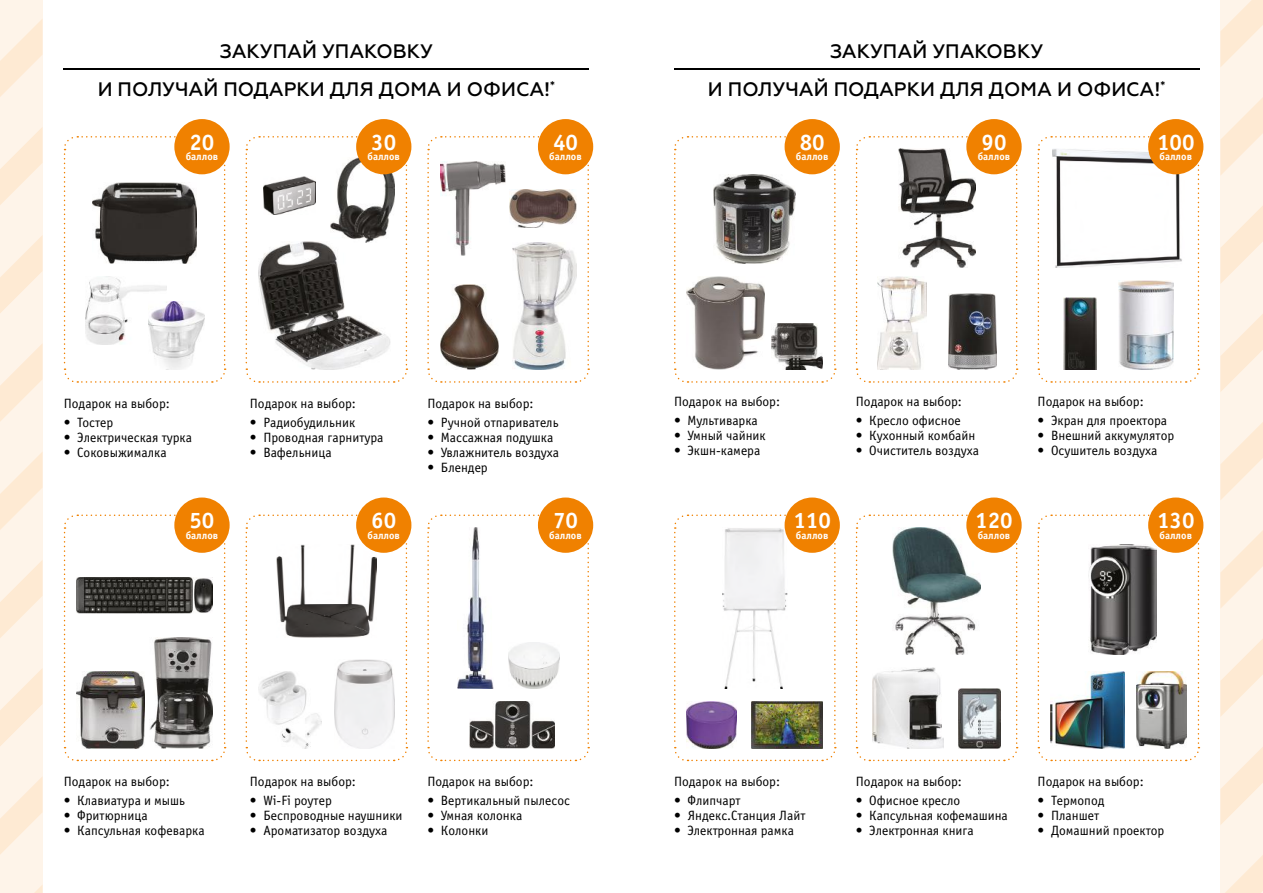
<style>
.page{position:relative;width:1263px;height:893px;background:#fff}
.page>*{position:absolute;margin:0;border:0;box-sizing:border-box;transform-origin:0 0}
.t1{font:700 22.5px "Officina Sans C";color:#fff}
.t2{font:500 19.5px "Geometria";color:#000}
.t3{font:13.5px "Officina Sans C";color:#000}
.t4{font:700 10.5px "Officina Sans C";color:#fff}
</style>
<div class="page">
<svg style="left:427px;top:136px;width:163px;height:247px"></svg>
<svg style="left:1037px;top:136px;width:163px;height:247px"></svg>
<svg style="left:1037px;top:514px;width:163px;height:248px"></svg>
<svg style="left:427px;top:514px;width:163px;height:248px"></svg>
<svg style="left:0;top:0;width:43px;height:893px;background:#fef0e1"></svg>
<svg style="left:1220px;top:0;width:43px;height:893px;background:#fef0e1"></svg>
<hr style="left:64px;top:68px;width:525px;height:2px;background:#000">
<hr style="left:674px;top:68px;width:525px;height:2px;background:#000">
<svg style="left:63px;top:136px;width:163px;height:247px"></svg>
<svg style="left:674px;top:136px;width:162px;height:247px"></svg>
<svg style="left:674px;top:514px;width:162px;height:248px"></svg>
<svg style="left:63px;top:514px;width:163px;height:248px"></svg>
<svg style="left:245px;top:136px;width:163px;height:247px"></svg>
<svg style="left:855px;top:136px;width:163px;height:247px"></svg>
<svg style="left:855px;top:514px;width:163px;height:248px"></svg>
<svg style="left:245px;top:514px;width:163px;height:248px"></svg>
<div style="left:174px;top:119px;width:56px;height:55px;background:#f08100;border-radius:50%"></div>
<div style="left:784px;top:119px;width:56px;height:55px;background:#f08100;border-radius:50%"></div>
<div style="left:174px;top:497px;width:56px;height:56px;background:#f08100;border-radius:50%"></div>
<div style="left:356px;top:497px;width:55px;height:56px;background:#f08100;border-radius:50%"></div>
<div style="left:538px;top:119px;width:55px;height:55px;background:#f08100;border-radius:50%"></div>
<img style="left:93px;top:183px;width:103px;height:81px">
<img style="left:85px;top:276px;width:82px;height:68px">
<img style="left:258px;top:241px;width:132px;height:129px">
<img style="left:331px;top:157px;width:63px;height:85px">
<img style="left:263px;top:176px;width:53px;height:39px">
<div style="left:356px;top:119px;width:55px;height:55px;background:#f08100;border-radius:50%"></div>
<img style="left:512px;top:242px;width:64px;height:128px">
<img style="left:440px;top:162px;width:65px;height:93px">
<img style="left:440px;top:285px;width:59px;height:85px">
<img style="left:509px;top:189px;width:67px;height:38px">
<img style="left:150px;top:638px;width:63px;height:110px">
<img style="left:77px;top:578px;width:136px;height:35px">
<img style="left:77px;top:672px;width:68px;height:76px">
<img style="left:334px;top:659px;width:60px;height:89px">
<img style="left:258px;top:672px;width:63px;height:76px">
<img style="left:457px;top:527px;width:37px;height:162px">
<img style="left:469px;top:702px;width:86px;height:46px">
<img style="left:509px;top:642px;width:50px;height:47px">
<div style="left:538px;top:497px;width:55px;height:56px;background:#f08100;border-radius:50%"></div>
<img style="left:714px;top:174px;width:82px;height:89px">
<img style="left:687px;top:276px;width:77px;height:94px">
<img style="left:772px;top:323px;width:51px;height:47px">
<img style="left:898px;top:149px;width:77px;height:119px">
<img style="left:877px;top:276px;width:49px;height:94px">
<img style="left:948px;top:293px;width:48px;height:77px">
<div style="left:966px;top:119px;width:56px;height:55px;background:#f08100;border-radius:50%"></div>
<img style="left:1063px;top:298px;width:33px;height:72px">
<img style="left:1119px;top:281px;width:55px;height:89px">
<img style="left:1052px;top:149px;width:133px;height:119px">
<div style="left:1148px;top:119px;width:55px;height:55px;background:#f08100;border-radius:50%"></div>
<img style="left:722px;top:527px;width:65px;height:162px">
<img style="left:752px;top:702px;width:71px;height:46px">
<img style="left:687px;top:702px;width:49px;height:46px">
<div style="left:784px;top:497px;width:56px;height:56px;background:#f08100;border-radius:50%"></div>
<img style="left:892px;top:527px;width:89px;height:128px">
<img style="left:958px;top:689px;width:42px;height:59px">
<img style="left:873px;top:668px;width:71px;height:80px">
<div style="left:966px;top:497px;width:56px;height:56px;background:#f08100;border-radius:50%"></div>
<img style="left:1136px;top:672px;width:50px;height:76px">
<img style="left:1050px;top:672px;width:75px;height:76px">
<img style="left:1088px;top:544px;width:68px;height:111px">
<div style="left:1148px;top:497px;width:55px;height:56px;background:#f08100;border-radius:50%"></div>
<img style="left:149px;top:302px;width:55px;height:68px">
<h2 class="t2" style="left:220px;top:39px;width:215px">ЗАКУПАЙ УПАКОВКУ</h2>
<h2 class="t2" style="left:830px;top:39px;width:215px">ЗАКУПАЙ УПАКОВКУ</h2>
<h2 class="t2" style="left:98px;top:78px;width:459px">И ПОЛУЧАЙ ПОДАРКИ ДЛЯ ДОМА И ОФИСА!<sup>*</sup></h2>
<h2 class="t2" style="left:708px;top:78px;width:459px">И ПОЛУЧАЙ ПОДАРКИ ДЛЯ ДОМА И ОФИСА!<sup>*</sup></h2>
<h1 class="t1" style="left:189px;top:129px;width:27px">20</h1>
<p class="t4" style="left:186px;top:151px;width:34px">баллов</p>
<h1 class="t1" style="left:371px;top:129px;width:27px">30</h1>
<p class="t4" style="left:367px;top:151px;width:34px">баллов</p>
<h1 class="t1" style="left:553px;top:129px;width:27px">40</h1>
<p class="t4" style="left:549px;top:151px;width:34px">баллов</p>
<h1 class="t1" style="left:800px;top:129px;width:27px">80</h1>
<p class="t4" style="left:796px;top:151px;width:34px">баллов</p>
<h1 class="t1" style="left:981px;top:129px;width:27px">90</h1>
<p class="t4" style="left:978px;top:151px;width:34px">баллов</p>
<h1 class="t1" style="left:1157px;top:129px;width:39px">100</h1>
<p class="t4" style="left:1159px;top:151px;width:34px">баллов</p>
<p class="t3" style="left:64px;top:396px;width:108px">Подарок на выбор:</p>
<p class="t3" style="left:64px;top:415px;width:51px">• Тостер</p>
<p class="t3" style="left:64px;top:430px;width:130px">• Электрическая турка</p>
<p class="t3" style="left:64px;top:445px;width:104px">• Соковыжималка</p>
<h1 class="t1" style="left:189px;top:508px;width:26px">50</h1>
<p class="t4" style="left:186px;top:529px;width:34px">баллов</p>
<p class="t3" style="left:250px;top:396px;width:108px">Подарок на выбор:</p>
<p class="t3" style="left:250px;top:415px;width:107px">• Радиобудильник</p>
<p class="t3" style="left:250px;top:430px;width:135px">• Проводная гарнитура</p>
<p class="t3" style="left:250px;top:445px;width:83px">• Вафельница</p>
<h1 class="t1" style="left:371px;top:508px;width:27px">60</h1>
<p class="t4" style="left:367px;top:529px;width:34px">баллов</p>
<p class="t3" style="left:427px;top:396px;width:108px">Подарок на выбор:</p>
<p class="t3" style="left:427px;top:415px;width:133px">• Ручной отпариватель</p>
<p class="t3" style="left:427px;top:430px;width:128px">• Массажная подушка</p>
<p class="t3" style="left:427px;top:445px;width:133px">• Увлажнитель воздуха</p>
<p class="t3" style="left:427px;top:460px;width:62px">• Блендер</p>
<h1 class="t1" style="left:553px;top:508px;width:27px">70</h1>
<p class="t4" style="left:549px;top:529px;width:34px">баллов</p>
<p class="t3" style="left:674px;top:394px;width:108px">Подарок на выбор:</p>
<p class="t3" style="left:674px;top:413px;width:85px">• Мультиварка</p>
<p class="t3" style="left:674px;top:428px;width:93px">• Умный чайник</p>
<p class="t3" style="left:674px;top:443px;width:88px">• Экшн-камера</p>
<h1 class="t1" style="left:793px;top:508px;width:39px">110</h1>
<p class="t4" style="left:796px;top:529px;width:34px">баллов</p>
<p class="t3" style="left:856px;top:394px;width:108px">Подарок на выбор:</p>
<p class="t3" style="left:856px;top:413px;width:106px">• Кресло офисное</p>
<p class="t3" style="left:856px;top:428px;width:121px">• Кухонный комбайн</p>
<p class="t3" style="left:856px;top:443px;width:125px">• Очиститель воздуха</p>
<h1 class="t1" style="left:975px;top:508px;width:39px">120</h1>
<p class="t4" style="left:978px;top:529px;width:34px">баллов</p>
<p class="t3" style="left:1037px;top:394px;width:108px">Подарок на выбор:</p>
<p class="t3" style="left:1037px;top:413px;width:131px">• Экран для проектора</p>
<p class="t3" style="left:1037px;top:428px;width:138px">• Внешний аккумулятор</p>
<p class="t3" style="left:1037px;top:443px;width:121px">• Осушитель воздуха</p>
<h1 class="t1" style="left:1157px;top:508px;width:39px">130</h1>
<p class="t4" style="left:1159px;top:529px;width:34px">баллов</p>
<p class="t3" style="left:64px;top:774px;width:108px">Подарок на выбор:</p>
<p class="t3" style="left:64px;top:793px;width:123px">• Клавиатура и мышь</p>
<p class="t3" style="left:64px;top:808px;width:85px">• Фритюрница</p>
<p class="t3" style="left:64px;top:823px;width:142px">• Капсульная кофеварка</p>
<p class="t3" style="left:250px;top:774px;width:108px">Подарок на выбор:</p>
<p class="t3" style="left:250px;top:793px;width:83px">• Wi-Fi роутер</p>
<p class="t3" style="left:250px;top:808px;width:154px">• Беспроводные наушники</p>
<p class="t3" style="left:250px;top:823px;width:139px">• Ароматизатор воздуха</p>
<p class="t3" style="left:427px;top:774px;width:108px">Подарок на выбор:</p>
<p class="t3" style="left:427px;top:793px;width:144px">• Вертикальный пылесос</p>
<p class="t3" style="left:427px;top:808px;width:96px">• Умная колонка</p>
<p class="t3" style="left:427px;top:823px;width:63px">• Колонки</p>
<p class="t3" style="left:674px;top:774px;width:108px">Подарок на выбор:</p>
<p class="t3" style="left:674px;top:793px;width:68px">• Флипчарт</p>
<p class="t3" style="left:674px;top:808px;width:133px">• Яндекс.Станция Лайт</p>
<p class="t3" style="left:674px;top:823px;width:121px">• Электронная рамка</p>
<p class="t3" style="left:856px;top:774px;width:108px">Подарок на выбор:</p>
<p class="t3" style="left:856px;top:793px;width:106px">• Офисное кресло</p>
<p class="t3" style="left:856px;top:808px;width:154px">• Капсульная кофемашина</p>
<p class="t3" style="left:856px;top:823px;width:120px">• Электронная книга</p>
<p class="t3" style="left:1037px;top:774px;width:108px">Подарок на выбор:</p>
<p class="t3" style="left:1037px;top:793px;width:68px">• Термопод</p>
<p class="t3" style="left:1037px;top:808px;width:63px">• Планшет</p>
<p class="t3" style="left:1037px;top:823px;width:128px">• Домашний проектор</p>
</div>
